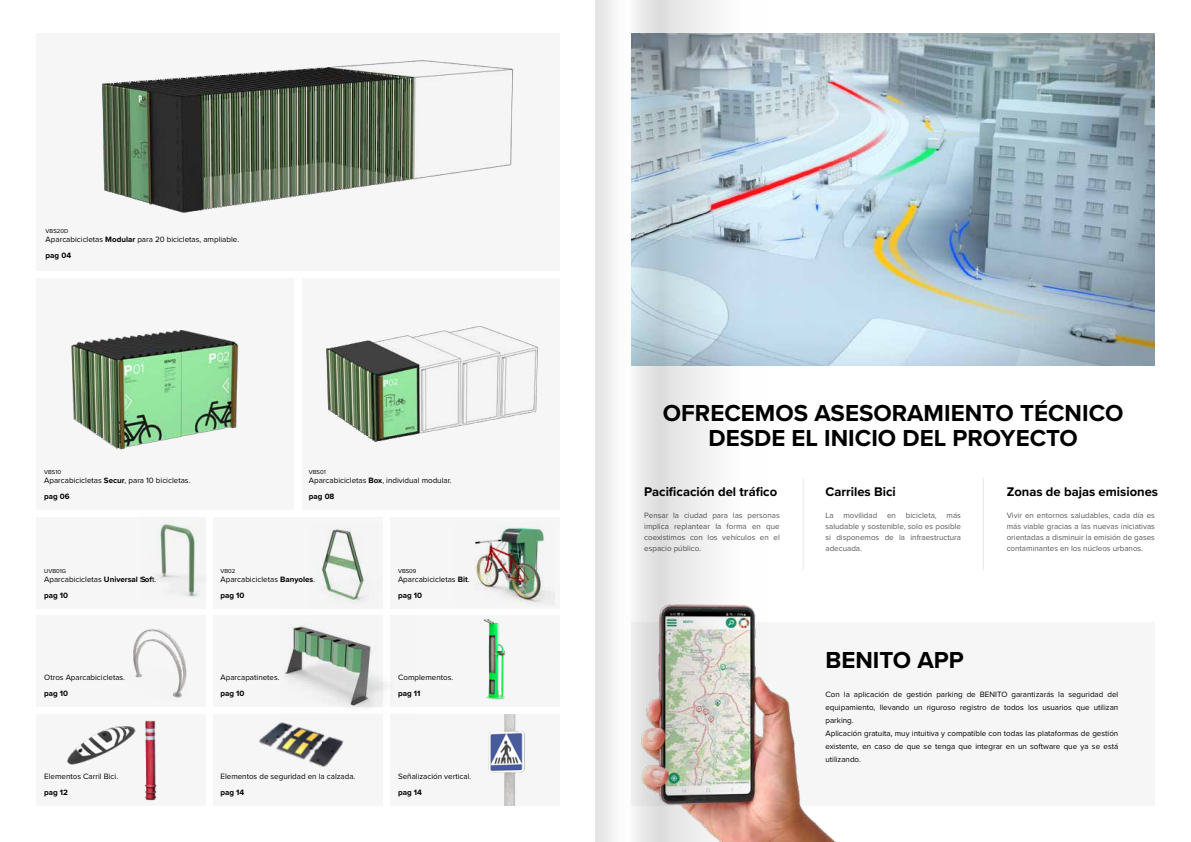
<style>
.page{position:relative;width:1191px;height:842px;background:#fff}
.page>*{position:absolute;margin:0;border:0;box-sizing:border-box;transform-origin:0 0}
.t1{font:700 24px/25px "Proxima Nova";color:#000;text-align:center}
.t2{font:700 13px "Proxima Nova";color:#000}
.t3{font:8px/16px "Proxima Nova";color:#000}
.t4{font:8px/11px "Proxima Nova";color:#575756;text-align:justify}
.t5{font:700 8px "Proxima Nova";color:#000}
.t6{font:6px "Proxima Nova";color:#000}
.s1{font-weight:700}
</style>
<div class="page">
<div style="left:36px;top:616px;width:169px;height:91px;background:#f6f6f6"></div>
<div style="left:36px;top:517px;width:169px;height:91px;background:#f6f6f6"></div>
<div style="left:390px;top:715px;width:169px;height:91px;background:#f6f6f6"></div>
<div style="left:213px;top:616px;width:169px;height:91px;background:#f6f6f6"></div>
<div style="left:213px;top:517px;width:169px;height:91px;background:#f6f6f6"></div>
<div style="left:390px;top:616px;width:169px;height:91px;background:#f6f6f6"></div>
<div style="left:390px;top:517px;width:169px;height:91px;background:#f6f6f6"></div>
<div style="left:36px;top:278px;width:258px;height:231px;background:#f6f6f6"></div>
<div style="left:301px;top:278px;width:258px;height:231px;background:#f6f6f6"></div>
<div style="left:36px;top:33px;width:523px;height:238px;background:#f6f6f6"></div>
<img style="left:474px;top:524px;width:77px;height:79px">
<img style="left:321px;top:529px;width:46px;height:72px">
<img style="left:284px;top:601px;width:104px;height:107px">
<img style="left:133px;top:629px;width:54px;height:69px">
<div style="left:36px;top:715px;width:169px;height:91px;background:#f6f6f6"></div>
<img style="left:67px;top:726px;width:69px;height:39px">
<img style="left:145px;top:720px;width:12px;height:81px">
<img style="left:483px;top:619px;width:23px;height:81px">
<div style="left:213px;top:715px;width:169px;height:91px;background:#f6f6f6"></div>
<img style="left:259px;top:722px;width:85px;height:45px">
<div style="left:631px;top:623px;width:524px;height:183px;background:#f6f6f6"></div>
<img style="left:71px;top:330px;width:168px;height:120px">
<img style="left:157px;top:524px;width:49px;height:73px">
<hr style="left:802px;top:478px;width:1px;height:92px;background:#878787">
<hr style="left:982px;top:478px;width:1px;height:92px;background:#878787">
<img style="left:384px;top:326px;width:155px;height:108px">
<img style="left:326px;top:340px;width:93px;height:102px">
<img style="left:768px;top:33px;width:387px;height:332px">
<img style="left:768px;top:687px;width:68px;height:155px">
<img style="left:331px;top:60px;width:183px;height:120px">
<img style="left:102px;top:67px;width:311px;height:146px">
<img style="left:488px;top:715px;width:37px;height:91px">
<img style="left:595px;top:0;width:173px;height:842px">
<p class="t6" style="left:46px;top:227px;width:24px">VBS20D</p>
<p class="t3" style="left:46px;top:231px;width:195px">Aparcabicicletas <span class="s1">Modular</span> para 20 bicicletas, ampliable. <span class="s1">pag 04</span></p>
<p class="t6" style="left:44px;top:467px;width:18px">VBS10</p>
<p class="t3" style="left:44px;top:472px;width:148px">Aparcabicicletas <span class="s1">Secur</span>, para 10 bicicletas. <span class="s1">pag 06</span></p>
<p class="t6" style="left:309px;top:467px;width:18px">VBS01</p>
<p class="t3" style="left:309px;top:472px;width:144px">Aparcabicicletas <span class="s1">Box</span>, individual modular. <span class="s1">pag 08</span></p>
<p class="t6" style="left:44px;top:566px;width:23px">UVB01G</p>
<p class="t3" style="left:44px;top:571px;width:113px">Aparcabicicletas <span class="s1">Universal Sof</span>t. <span class="s1">pag 10</span></p>
<p class="t6" style="left:220px;top:566px;width:16px">VB02</p>
<p class="t3" style="left:220px;top:571px;width:96px">Aparcabicicletas <span class="s1">Banyoles</span>. <span class="s1">pag 10</span></p>
<p class="t6" style="left:398px;top:566px;width:20px">VBS09</p>
<p class="t3" style="left:398px;top:571px;width:73px">Aparcabicicletas <span class="s1">Bit</span>. <span class="s1">pag 10</span></p>
<p class="t3" style="left:44px;top:669px;width:82px">Otros Aparcabicicletas.</p>
<p class="t5" style="left:44px;top:688px;width:26px">pag 10</p>
<p class="t3" style="left:220px;top:669px;width:61px">Aparcapatinetes.</p>
<p class="t5" style="left:220px;top:687px;width:25px">pag 10</p>
<p class="t3" style="left:398px;top:669px;width:57px">Complementos.</p>
<p class="t5" style="left:398px;top:688px;width:24px">pag 11</p>
<p class="t3" style="left:44px;top:768px;width:75px">Elementos Carril Bici.</p>
<p class="t5" style="left:44px;top:787px;width:25px">pag 12</p>
<p class="t3" style="left:220px;top:768px;width:136px">Elementos de seguridad en la calzada.</p>
<p class="t5" style="left:220px;top:786px;width:25px">pag 14</p>
<p class="t3" style="left:398px;top:768px;width:75px">Señalización vertical.</p>
<p class="t5" style="left:398px;top:787px;width:25px">pag 14</p>
<h1 class="t1" style="left:663px;top:400px;width:462px">OFRECEMOS ASESORAMIENTO TÉCNICO<br>DESDE EL INICIO DEL PROYECTO</h1>
<h2 class="t2" style="left:644px;top:482px;width:134px">Pacificación del tráfico</h2>
<h2 class="t2" style="left:825px;top:482px;width:72px">Carriles Bici</h2>
<h2 class="t2" style="left:1006px;top:482px;width:153px">Zonas de bajas emisiones</h2>
<p class="t4" style="left:644px;top:509px;width:137px">Pensar la ciudad para las personas implica replantear la forma en que coexistimos con los vehículos en el espacio público.</p>
<p class="t4" style="left:825px;top:509px;width:137px">La movilidad en bicicleta, más saludable y sostenible, solo es posible si disponemos de la infraestructura adecuada.</p>
<p class="t4" style="left:1006px;top:509px;width:150px">Vivir en entornos saludables, cada día es más viable gracias a las nuevas iniciativas orientadas a disminuir la emisión de gases contaminantes en los núcleos urbanos.</p>
<h1 class="t1" style="left:825px;top:647px;width:140px">BENITO APP</h1>
<p class="t3" style="left:825px;top:687px;width:294px;line-height:13px">Con la aplicación de gestión parking de BENITO garantizarás la seguridad del equipamiento, llevando un riguroso registro de todos los usuarios que utilizan parking.<br>Aplicación gratuita, muy intuitiva y compatible con todas las plataformas de gestión existente, en caso de que se tenga que integrar en un software que ya se está utilizando.</p>
</div>
